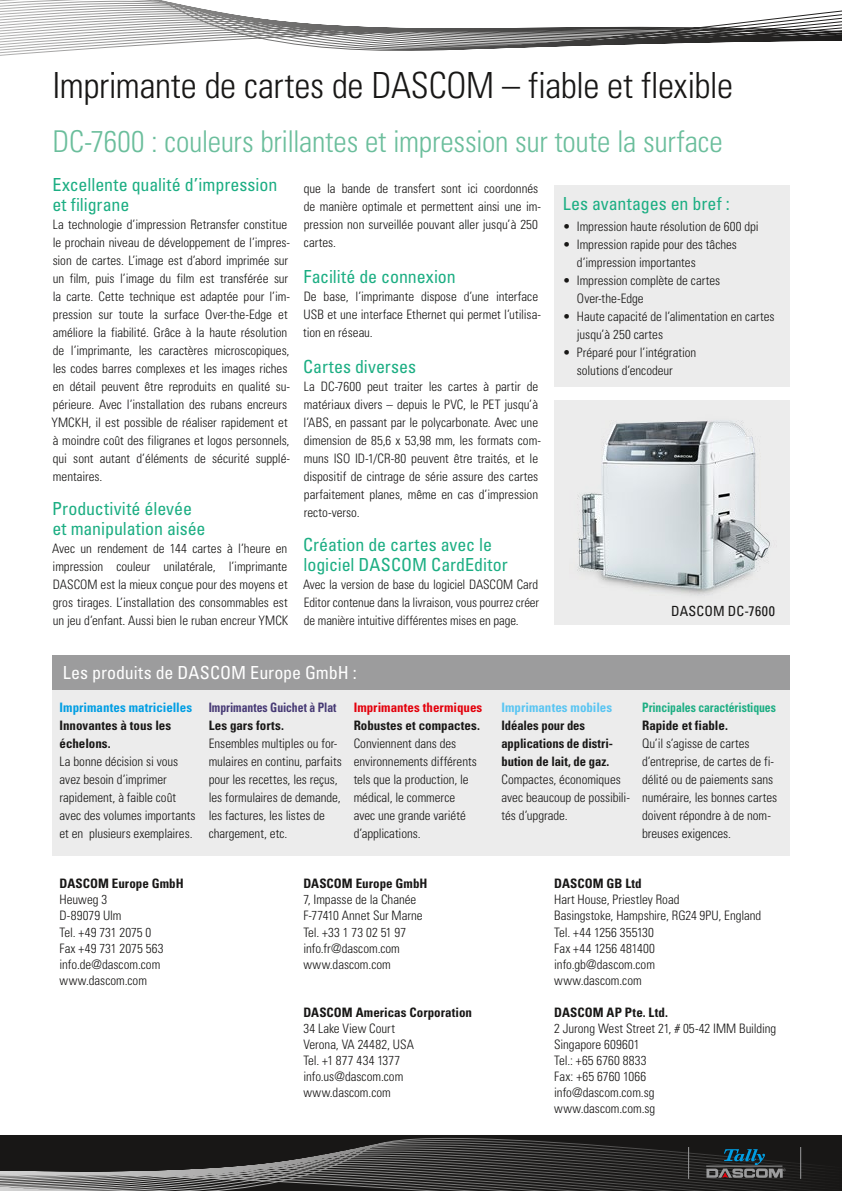
<style>
.page{position:relative;width:842px;height:1191px;background:#fff}
.page>*{position:absolute;margin:0;border:0;box-sizing:border-box;transform-origin:0 0}
.ÜS{font:300 condensed 36px "Univers LT Std";letter-spacing:-.01em;color:#181716}
.Überschrift-head{font:300 condensed 30px "Univers LT Std";letter-spacing:-.01em;color:#6bbe9c}
.subhead{font:condensed 18px/20px "Univers LT Std";letter-spacing:-.005em;color:#1cae83}
.t1{font:condensed 18px "Univers LT Std";color:#fff}
.subhead-2{font:condensed 14px "Univers LT Std";letter-spacing:.015em;color:#181716}
.Fließtext{font:300 condensed 13px/18px "Univers LT Std";color:#181716}
.Auflistung{font:300 condensed 13px/18px "Univers LT Std";color:#181716}
.t2{font:700 condensed 13px/18px "Univers LT Std";color:#181716}
.t3{font:700 condensed 13px "Univers LT Std";letter-spacing:-.005em;color:#1cae83;scale:.9 1}
.t4{font:700 condensed 13px "Univers LT Std";letter-spacing:.005em;color:#009ee3}
.t5{font:700 condensed 13px "Univers LT Std";letter-spacing:-.005em;color:#463974;scale:.9 1}
.t6{font:700 condensed 13px "Univers LT Std";letter-spacing:.005em;color:#e3000b}
.t7{font:700 condensed 13px "Univers LT Std";letter-spacing:.005em;color:#5ac5f2}
</style>
<div class="page">
<svg style="left:0;top:1135px;width:842px;height:56px;background:#363534"></svg>
<svg style="left:0;top:0;width:842px;height:56px"></svg>
<hr style="left:688px;top:1147px;width:1px;height:31px;background:#9c9c9d">
<hr style="left:800px;top:1147px;width:1px;height:31px;background:#9c9c9d">
<svg style="left:706px;top:1149px;width:79px;height:28px;background:#37454c"></svg>
<div style="left:52px;top:655px;width:737px;height:201px;background:#ececec"></div>
<div style="left:52px;top:655px;width:737px;height:35px;background:#9c9c9d"></div>
<div style="left:554px;top:400px;width:235px;height:225px;background:#ececec"></div>
<img style="left:577px;top:420px;width:193px;height:176px">
<div style="left:554px;top:185px;width:235px;height:202px;background:#ececec"></div>
<p class="ÜS" style="left:52px;top:64px;width:682px">Imprimante de cartes de DASCOM – fiable et flexible</p>
<p class="Überschrift-head" style="left:53px;top:124px;width:672px">DC-7600 : couleurs brillantes et impression sur toute la surface</p>
<p class="subhead" style="left:52px;top:174px;width:226px">Excellente qualité d’impression et filigrane</p>
<p class="Fließtext" style="left:51px;top:215px;width:240px">La technologie d’impression Retransfer constitue le prochain niveau de développement de l’impres&shy;sion de cartes. L’image est d’abord imprimée sur un film, puis l’image du film est transférée sur la carte. Cette technique est adaptée pour l’im&shy;pression sur toute la surface Over-the-Edge et améliore la fiabilité. Grâce à la haute résolution de l’imprimante, les caractères microscopiques, les codes barres complexes et les images riches en détail peuvent être reproduits en qualité su&shy;périeure. Avec l’installation des rubans encreurs YMCKH, il est possible de réaliser rapidement et à moindre coût des filigranes et logos personnels, qui sont autant d’éléments de sécurité supplé&shy;mentaires.</p>
<p class="subhead" style="left:52px;top:498px;width:155px">Productivité élevée et manipulation aisée</p>
<p class="Fließtext" style="left:52px;top:539px;width:238px;text-align:justify">Avec un rendement de 144 cartes à l’heure en impression couleur unilatérale, l’imprimante DASCOM est la mieux conçue pour des moyens et gros tirages. L’installation des consommables est un jeu d’enfant. Aussi bien le ruban encreur YMCK</p>
<p class="Fließtext" style="left:304px;top:179px;width:239px">que la bande de transfert sont ici coordonnés de manière optimale et permettent ainsi une im&shy;pression non surveillée pouvant aller jusqu’à 250 cartes.</p>
<p class="subhead" style="left:303px;top:266px;width:154px">Facilité de connexion</p>
<p class="Fließtext" style="left:303px;top:287px;width:239px">De base, l’imprimante dispose d’une interface<br>USB et une interface Ethernet qui permet l’utilisa&shy;tion en réseau.</p>
<p class="subhead" style="left:303px;top:356px;width:114px">Cartes diverses</p>
<p class="Fließtext" style="left:304px;top:377px;width:239px">La DC-7600 peut traiter les cartes à partir de matériaux divers – depuis le PVC, le PET jusqu’à l’ABS, en passant par le polycarbonate. Avec une dimension de 85,6 x 53,98 mm, les formats com&shy;muns ISO ID-1/CR-80 peuvent être traités, et le dispositif de cintrage de série assure des cartes parfaitement planes, même en cas d’impression recto-verso.</p>
<p class="subhead" style="left:303px;top:534px;width:206px">Création de cartes avec le logiciel DASCOM CardEditor</p>
<p class="Fließtext" style="left:303px;top:575px;width:237px;text-align:justify">Avec la version de base du logiciel DASCOM Card Editor contenue dans la livraison, vous pourrez créer de manière intuitive différentes mises en page.</p>
<p class="subhead" style="left:563px;top:194px;width:168px">Les avantages en bref :</p>
<p class="Auflistung" style="left:563px;top:218px;width:197px">• Impression haute résolution de 600 dpi</p>
<p class="Auflistung" style="left:577px;top:236px;width:161px;text-indent:-14px">• Impression rapide pour des tâches d’impression importantes</p>
<p class="Auflistung" style="left:577px;top:272px;width:145px;text-indent:-14px">• Impression complète de cartes<br>Over-the-Edge</p>
<p class="Auflistung" style="left:577px;top:308px;width:199px;text-indent:-14px">• Haute capacité de l’alimentation en cartes jusqu’à 250 cartes</p>
<p class="Auflistung" style="left:577px;top:344px;width:121px;text-indent:-14px">• Préparé pour l’intégration solutions d’encodeur</p>
<p class="subhead-2" style="left:671px;top:602px;width:105px">DASCOM DC-7600</p>
<h3 class="t1" style="left:63px;top:661px;width:295px">Les produits de DASCOM Europe GmbH :</h3>
<p class="t4" style="left:60px;top:699px;width:134px">Imprimantes matricielles</p>
<p class="t2" style="left:60px;top:716px;width:113px">Innovantes à tous les échelons.</p>
<p class="Fließtext" style="left:60px;top:752px;width:138px">La bonne décision si vous avez besoin d’imprimer rapidement, à faible coût avec des volumes importants et en plusieurs exemplaires.</p>
<p class="t5" style="left:209px;top:699px;width:143px">Imprimantes Guichet à Plat</p>
<p class="t2" style="left:209px;top:716px;width:77px">Les gars forts.</p>
<p class="Fließtext" style="left:209px;top:734px;width:135px">Ensembles multiples ou for&shy;mulaires en continu, parfaits pour les recettes, les reçus, les formulaires de demande, les factures, les listes de chargement, etc.</p>
<p class="t6" style="left:354px;top:699px;width:130px">Imprimantes thermiques</p>
<p class="t2" style="left:354px;top:716px;width:128px">Robustes et compactes.</p>
<p class="Fließtext" style="left:354px;top:734px;width:125px">Conviennent dans des environnements différents tels que la production, le médical, le commerce avec une grande variété d’applications.</p>
<p class="t2" style="left:60px;top:874px;width:126px">DASCOM Europe GmbH</p>
<p class="Fließtext" style="left:60px;top:892px;width:106px;line-height:16px">Heuweg 3<br>D-89079 Ulm<br>Tel. +49 731 2075 0<br>Fax +49 731 2075 563 info.de@dascom.com www.dascom.com</p>
<p class="t2" style="left:303px;top:874px;width:126px">DASCOM Europe GmbH</p>
<p class="Fließtext" style="left:303px;top:892px;width:121px;line-height:16px">7, Impasse de la Chanée<br>F-77410 Annet Sur Marne<br>Tel. +33 1 73 02 51 97 info.fr@dascom.com www.dascom.com</p>
<p class="t2" style="left:303px;top:1002px;width:170px">DASCOM Americas Corporation</p>
<p class="Fließtext" style="left:303px;top:1020px;width:112px;line-height:16px">34 Lake View Court<br>Verona, VA 24482, USA<br>Tel. +1 877 434 1377 info.us@dascom.com www.dascom.com</p>
<p class="t7" style="left:501px;top:699px;width:112px">Imprimantes mobiles</p>
<p class="t2" style="left:501px;top:716px;width:113px">Idéales pour des applications de distri&shy;bution de lait, de gaz.</p>
<p class="Fließtext" style="left:501px;top:770px;width:130px">Compactes, économiques avec beaucoup de possibili&shy;tés d’upgrade.</p>
<p class="t3" style="left:642px;top:699px;width:150px">Principales caractéristiques</p>
<p class="t2" style="left:642px;top:716px;width:87px">Rapide et fiable.</p>
<p class="Fließtext" style="left:642px;top:734px;width:137px">Qu’il s’agisse de cartes d’entreprise, de cartes de fi&shy;délité ou de paiements sans numéraire, les bonnes cartes doivent répondre à de nom&shy;breuses exigences.</p>
<p class="t2" style="left:554px;top:874px;width:89px">DASCOM GB Ltd</p>
<p class="Fließtext" style="left:554px;top:892px;width:209px;line-height:16px">Hart House, Priestley Road<br>Basingstoke, Hampshire, RG24 9PU, England<br>Tel. +44 1256 355130<br>Fax +44 1256 481400<br>info.gb@dascom.com<br>www.dascom.com</p>
<p class="t2" style="left:554px;top:1002px;width:115px">DASCOM AP Pte. Ltd.</p>
<p class="Fließtext" style="left:554px;top:1020px;width:224px;line-height:16px">2 Jurong West Street 21, # 05-42 IMM Building<br>Singapore 609601<br>Tel.: +65 6760 8833<br>Fax: +65 6760 1066<br>info@dascom.com.sg<br>www.dascom.com.sg</p>
</div>
